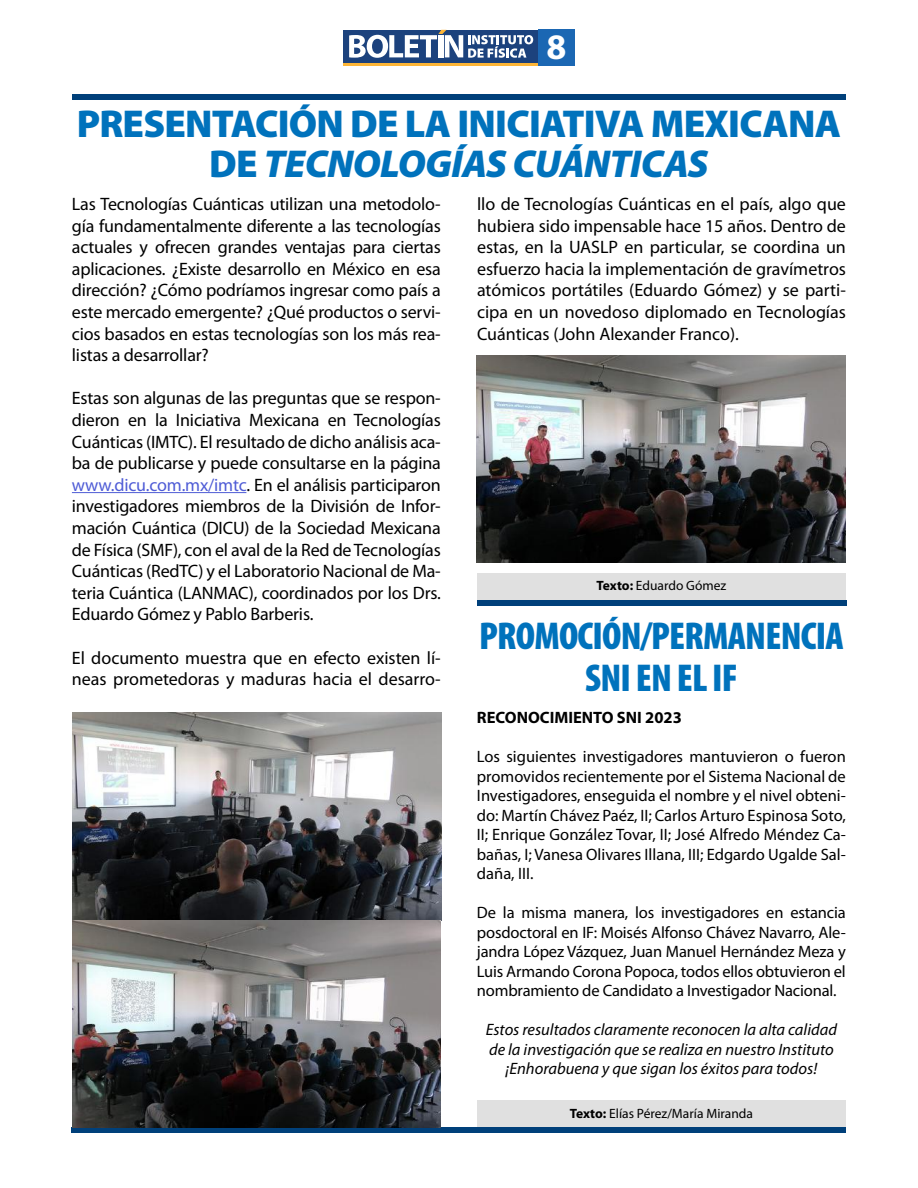
<style>
.page{position:relative;width:918px;height:1188px;background:#fff}
.page>*{position:absolute;margin:0;border:0;box-sizing:border-box;transform-origin:0 0}
.t1{font:900 39px/40.5px "Myriad Pro";letter-spacing:-.02em;color:#0072bc;text-align:center}
.t2{font:900 condensed 39px/42px "Myriad Pro";letter-spacing:-.02em;color:#0072bc;text-align:center}
.t3{font:700 36px "Myriad Pro";color:#fff}
.t4{font:18px/21.6px "Myriad Pro";letter-spacing:-.005em;color:#000;text-align:justify}
.t5{font:16.5px/19.5px "Myriad Pro";letter-spacing:-.01em;color:#000;text-align:justify}
.t6{font:italic 16.5px/19.5px "Myriad Pro";color:#000;text-align:center}
.t7{font:700 16.5px "Myriad Pro";color:#000}
.t8{font:13.5px "Myriad Pro";color:#000}
.s1{font-style:italic}
.s2{color:#4f5cd6}
.s3{font-weight:700}
</style>
<div class="page">
<hr style="left:344px;top:63px;width:194px;height:3px;background:#fdb536">
<div style="left:344px;top:30px;width:194px;height:33px;background:#1c427d"></div>
<svg style="left:349px;top:30px;width:184px;height:28px"></svg>
<div style="left:538px;top:30px;width:36px;height:36px;background:#1b67b3"></div>
<div style="left:72px;top:94px;width:774px;height:6px;background:#00407a"></div>
<div style="left:72px;top:1127px;width:774px;height:5px;background:#00407a"></div>
<div style="left:477px;top:600px;width:369px;height:5px;background:#00407a"></div>
<hr style="left:72px;top:492px;width:174px;height:1px;background:#4f5cd6">
<div style="left:477px;top:573px;width:369px;height:27px;background:#e0e0e0"></div>
<img style="left:72px;top:713px;width:369px;height:414px">
<img style="left:477px;top:356px;width:369px;height:207px">
<div style="left:477px;top:1100px;width:369px;height:27px;background:#e0e0e0"></div>
<h2 class="t3" style="left:547px;top:26px;width:21px">8</h2>
<h1 class="t1" style="left:77px;top:104px;width:766px">PRESENTACIÓN DE LA INICIATIVA MEXICANA<br>DE <span class="s1">TECNOLOGÍAS CUÁNTICAS</span></h1>
<p class="t4" style="left:72px;top:194px;width:370px">Las Tecnologías Cuánticas utilizan una metodolo&shy;gía fundamentalmente diferente a las tecnologías actuales y ofrecen grandes ventajas para ciertas aplicaciones. ¿Existe desarrollo en México en esa dirección? ¿Cómo podríamos ingresar como país a este mercado emergente? ¿Qué productos o servi&shy;cios basados en estas tecnologías son los más rea&shy;listas a desarrollar?</p>
<p class="t4" style="left:72px;top:388px;width:370px">Estas son algunas de las preguntas que se respon&shy;dieron en la Iniciativa Mexicana en Tecnologías Cuánticas (IMTC). El resultado de dicho análisis aca&shy;ba de publicarse y puede consultarse en la página <span class="s2">www.dicu.com.mx/imtc</span>. En el análisis participaron investigadores miembros de la División de Infor&shy;mación Cuántica (DICU) de la Sociedad Mexicana de Física (SMF), con el aval de la Red de Tecnologías Cuánticas (RedTC) y el Laboratorio Nacional de Ma&shy;teria Cuántica (LANMAC), coordinados por los Drs.<br>Eduardo Gómez y Pablo Barberis.</p>
<p class="t4" style="left:72px;top:647px;width:370px">El documento muestra que en efecto existen lí&shy;neas prometedoras y maduras hacia el desarro-</p>
<p class="t4" style="left:477px;top:194px;width:371px">llo de Tecnologías Cuánticas en el país, algo que hubiera sido impensable hace 15 años. Dentro de estas, en la UASLP en particular, se coordina un esfuerzo hacia la implementación de gravímetros atómicos portátiles (Eduardo Gómez) y se parti&shy;cipa en un novedoso diplomado en Tecnologías Cuánticas (John Alexander Franco).</p>
<p class="t8" style="left:597px;top:578px;width:131px"><span class="s3">Texto:</span> Eduardo Gómez</p>
<h1 class="t2" style="left:479px;top:615px;width:366px">PROMOCIÓN/PERMANENCIA<br>SNI EN EL IF</h1>
<p class="t7" style="left:477px;top:709px;width:207px">RECONOCIMIENTO SNI 2023</p>
<p class="t5" style="left:477px;top:747px;width:370px">Los siguientes investigadores mantuvieron o fueron promovidos recientemente por el Sistema Nacional de Investigadores, enseguida el nombre y el nivel obteni&shy;do: Martín Chávez Paéz, II; Carlos Arturo Espinosa Soto, II; Enrique González Tovar, II; José Alfredo Méndez Ca&shy;bañas, I; Vanesa Olivares Illana, III; Edgardo Ugalde Sal&shy;daña, III.</p>
<p class="t5" style="left:477px;top:903px;width:370px">De la misma manera, los investigadores en estancia posdoctoral en IF: Moisés Alfonso Chávez Navarro, Ale&shy;jandra López Vázquez, Juan Manuel Hernández Meza y Luis Armando Corona Popoca, todos ellos obtuvieron el nombramiento de Candidato a Investigador Nacional.</p>
<p class="t6" style="left:486px;top:1020px;width:353px">Estos resultados claramente reconocen la alta calidad de la investigación que se realiza en nuestro Instituto ¡Enhorabuena y que sigan los éxitos para todos!</p>
<p class="t8" style="left:570px;top:1106px;width:185px"><span class="s3">Texto:</span> Elías Pérez/María Miranda</p>
</div>
